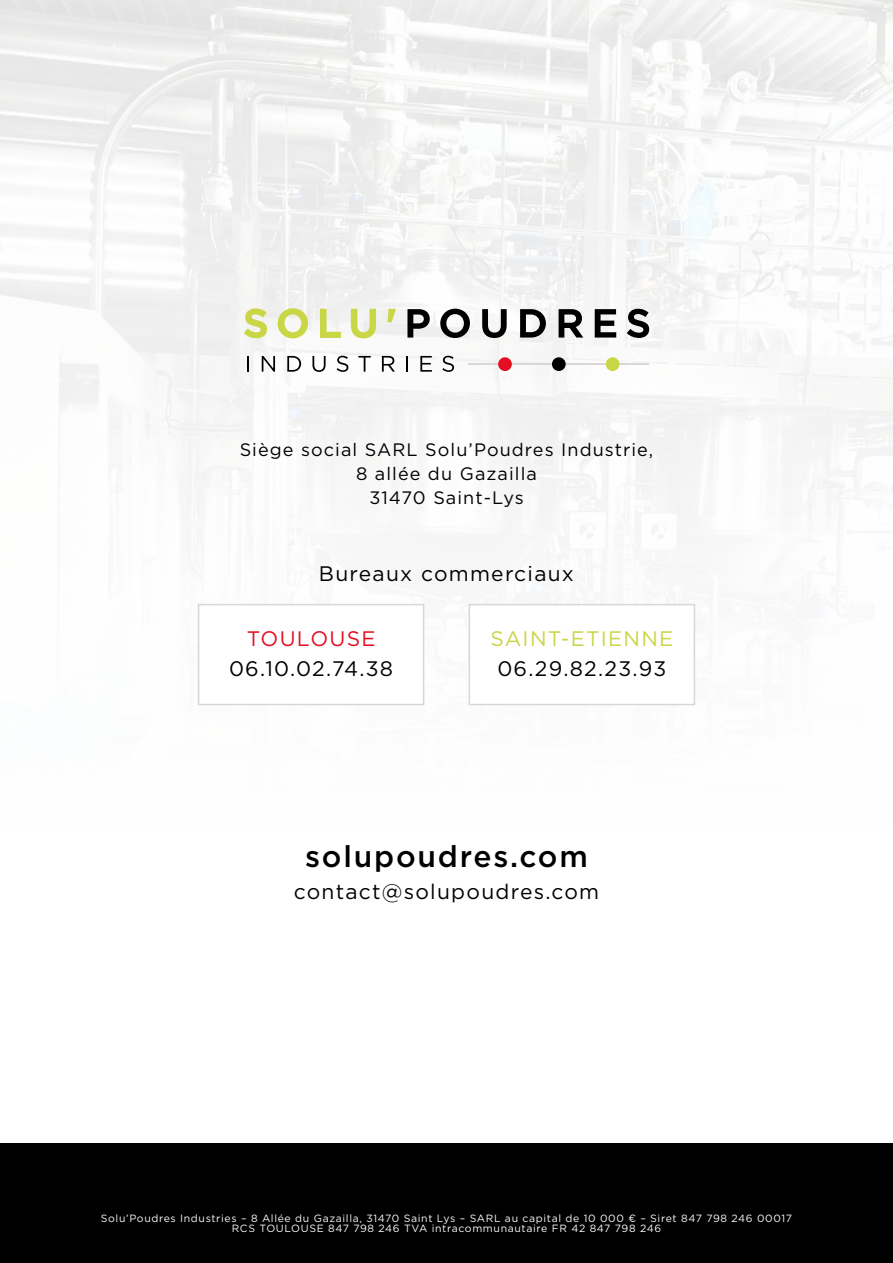
<style>
.page{position:relative;width:893px;height:1263px;background:#fff}
.page>*{position:absolute;margin:0;border:0;box-sizing:border-box;transform-origin:0 0}
.t1{font:500 30px "Gotham";letter-spacing:.06em;color:#000}
.t2{font:21px "Gotham";letter-spacing:.06em;color:#000}
.t3{font:21px "Gotham";letter-spacing:.06em;color:#c9d646}
.t4{font:21px "Gotham";letter-spacing:.06em;color:#e40e20}
.t5{font:18px/24px "Gotham";letter-spacing:.06em;color:#000;text-align:center}
.t6{font:10.5px/10.5px "Gotham";letter-spacing:.06em;color:#fafafa;text-align:center}
</style>
<div class="page">
<svg style="left:244px;top:308px;width:23px;height:30px"></svg>
<svg style="left:278px;top:308px;width:30px;height:30px"></svg>
<svg style="left:320px;top:309px;width:21px;height:29px"></svg>
<svg style="left:351px;top:309px;width:25px;height:29px"></svg>
<svg style="left:387px;top:309px;width:9px;height:13px"></svg>
<svg style="left:407px;top:309px;width:23px;height:29px"></svg>
<svg style="left:440px;top:309px;width:30px;height:29px"></svg>
<svg style="left:482px;top:309px;width:25px;height:29px"></svg>
<svg style="left:520px;top:309px;width:26px;height:29px"></svg>
<svg style="left:559px;top:309px;width:24px;height:29px"></svg>
<svg style="left:595px;top:309px;width:21px;height:29px"></svg>
<svg style="left:627px;top:309px;width:22px;height:29px"></svg>
<svg style="left:247px;top:356px;width:2px;height:16px"></svg>
<svg style="left:262px;top:356px;width:13px;height:16px"></svg>
<svg style="left:287px;top:356px;width:14px;height:16px"></svg>
<svg style="left:312px;top:356px;width:14px;height:16px"></svg>
<svg style="left:337px;top:356px;width:11px;height:16px"></svg>
<svg style="left:358px;top:356px;width:13px;height:16px"></svg>
<svg style="left:382px;top:356px;width:13px;height:16px"></svg>
<svg style="left:406px;top:356px;width:2px;height:16px"></svg>
<svg style="left:420px;top:356px;width:12px;height:16px"></svg>
<svg style="left:442px;top:356px;width:12px;height:16px"></svg>
<hr style="left:468px;top:363px;width:181px;height:2px;background:#dad6d8">
<div style="left:498px;top:357px;width:14px;height:14px;background:#e40e20;border-radius:50%"></div>
<div style="left:552px;top:357px;width:14px;height:14px;background:#000;border-radius:50%"></div>
<div style="left:606px;top:357px;width:13px;height:14px;background:#c9d646;border-radius:50%"></div>
<div style="left:0;top:1143px;width:893px;height:120px;background:#000"></div>
<div style="left:198px;top:604px;width:226px;height:101px;border:2px solid #dad6d8"></div>
<div style="left:469px;top:604px;width:226px;height:101px;border:2px solid #dad6d8"></div>
<h3 class="t5" style="left:240px;top:438px;width:415px">Siège social SARL Solu’Poudres Industrie,<br>8 allée du Gazailla<br>31470 Saint-Lys</h3>
<h2 class="t2" style="left:319px;top:560px;width:257px">Bureaux commerciaux</h2>
<h2 class="t4" style="left:247px;top:625px;width:130px">TOULOUSE</h2>
<h2 class="t2" style="left:229px;top:655px;width:166px">06.10.02.74.38</h2>
<h2 class="t3" style="left:490px;top:625px;width:184px">SAINT-ETIENNE</h2>
<h2 class="t2" style="left:497px;top:655px;width:171px">06.29.82.23.93</h2>
<h1 class="t1" style="left:305px;top:837px;width:284px">solupoudres.com</h1>
<h2 class="t2" style="left:294px;top:878px;width:307px">contact@solupoudres.com</h2>
<p class="t6" style="left:101px;top:1213px;width:693px">Solu’Poudres Industries – 8 Allée du Gazailla, 31470 Saint Lys – SARL au capital de 10 000 € – Siret 847 798 246 00017<br>RCS TOULOUSE 847 798 246 TVA intracommunautaire FR 42 847 798 246</p>
</div>
